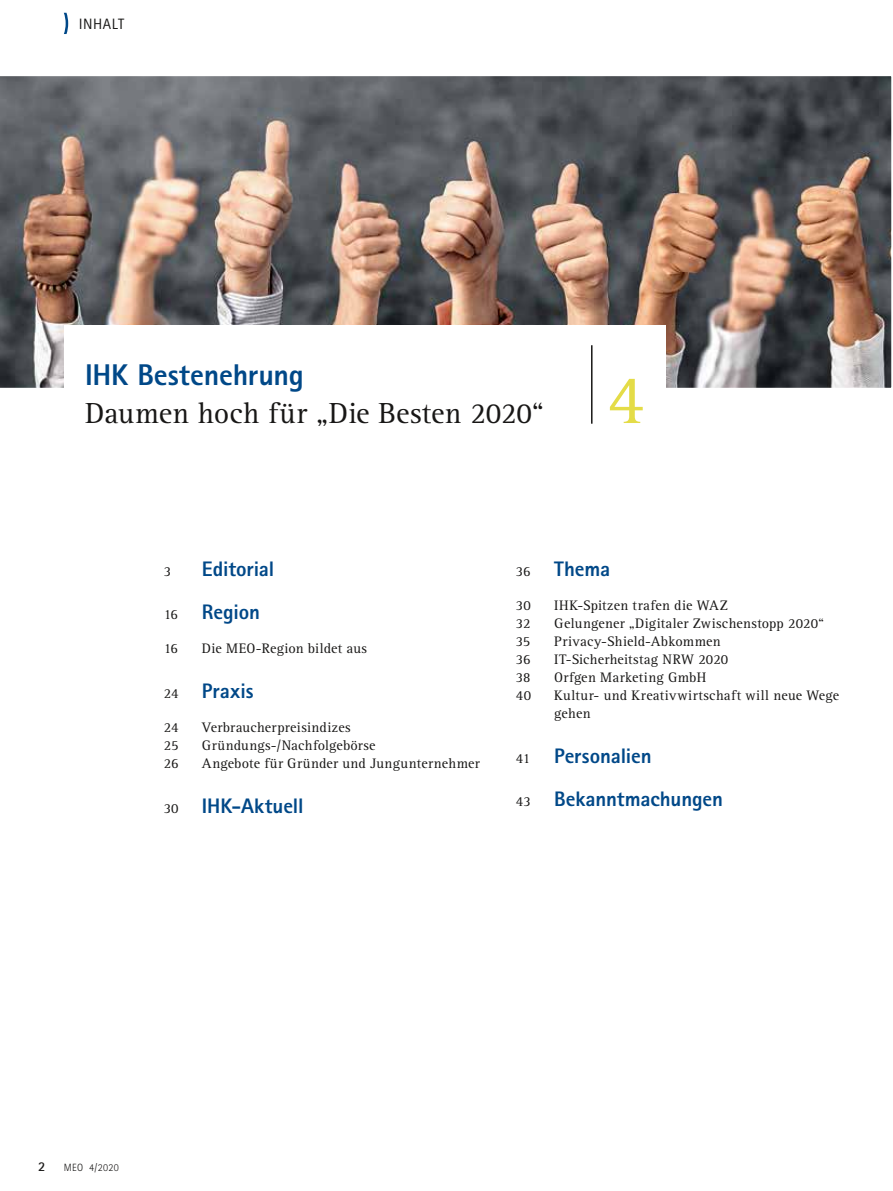
<style>
.page{position:relative;width:893px;height:1191px;background:#fff}
.page>*{position:absolute;margin:0;border:0;box-sizing:border-box;transform-origin:0 0}
.t1{font:72px "Rotis Serif Pro";color:#e4dc47}
.t2{font:30px "Rotis Serif Pro";color:#181716}
.t3{font:800 30px "Rotis Sans Serif Pro";letter-spacing:-.005em;color:#004888}
.t4{font:800 21px/42.9px "Rotis Sans Serif Pro";letter-spacing:-.005em;color:#004888}
.t5{font:15px "Rotis Sans Serif Pro";letter-spacing:.04em;color:#181716}
.t6{font:14.25px/18px "Rotis Serif Pro";letter-spacing:.015em;color:#181716}
.t7{font:700 13.5px "Rotis Sans Serif Pro";color:#181716}
.t8{font:300 10.5px "Rotis Sans Serif Pro";letter-spacing:.035em;color:#181716}
.s1{font-family:"Rotis Serif Pro";font-weight:400;font-size:14.25px;color:#181716}
</style>
<div class="page">
<img style="left:0;top:76px;width:892px;height:312px">
<svg style="left:64px;top:13px;width:4px;height:21px"></svg>
<div style="left:64px;top:325px;width:601px;height:157px;background:#fff"></div>
<hr style="left:591px;top:345px;width:1px;height:79px;background:#181716">
<p class="t5" style="left:79px;top:15px;width:47px">Inhalt</p>
<h2 class="t3" style="left:85px;top:355px;width:220px">IHK Bestenehrung</h2>
<h2 class="t2" style="left:85px;top:395px;width:461px">Daumen hoch für „Die Besten 2020“</h2>
<h1 class="t1" style="left:607px;top:356px;width:39px">4</h1>
<h3 class="t4" style="left:164px;top:547px;width:112px;text-indent:38px">Editorial<br><span class="s1">16</span> Region</h3>
<p class="t6" style="left:164px;top:639px;width:16px">16</p>
<p class="t6" style="left:202px;top:639px;width:167px">Die MEO-Region bildet aus</p>
<h3 class="t4" style="left:164px;top:669px;width:91px"><span class="s1">24</span> Praxis</h3>
<p class="t6" style="left:164px;top:718px;width:16px">24</p>
<p class="t6" style="left:202px;top:718px;width:150px">Verbraucherpreisindizes</p>
<p class="t6" style="left:164px;top:736px;width:16px">25</p>
<p class="t6" style="left:202px;top:736px;width:175px">Gründungs-/Nachfolgebörse</p>
<p class="t6" style="left:164px;top:754px;width:16px">26</p>
<p class="t6" style="left:202px;top:754px;width:279px">Angebote für Gründer und Jungunternehmer</p>
<h3 class="t4" style="left:164px;top:784px;width:141px"><span class="s1">30</span> IHK-Aktuell</h3>
<p class="t6" style="left:164px;top:562px;width:9px">3</p>
<h3 class="t4" style="left:516px;top:547px;width:96px"><span class="s1">36</span> Thema</h3>
<p class="t6" style="left:516px;top:596px;width:16px">30</p>
<p class="t6" style="left:554px;top:596px;width:175px">IHK-Spitzen trafen die WAZ</p>
<p class="t6" style="left:516px;top:614px;width:16px">32</p>
<p class="t6" style="left:554px;top:614px;width:272px">Gelungener „Digitaler Zwischenstopp 2020“</p>
<p class="t6" style="left:516px;top:632px;width:16px">35</p>
<p class="t6" style="left:554px;top:632px;width:168px">Privacy-Shield-Abkommen</p>
<p class="t6" style="left:516px;top:650px;width:16px">36</p>
<p class="t6" style="left:554px;top:650px;width:176px">IT-Sicherheitstag NRW 2020</p>
<p class="t6" style="left:516px;top:668px;width:16px">38</p>
<p class="t6" style="left:554px;top:668px;width:153px">Orfgen Marketing GmbH</p>
<p class="t6" style="left:516px;top:686px;width:17px">40</p>
<p class="t6" style="left:554px;top:686px;width:286px">Kultur- und Kreativwirtschaft will neue Wege gehen</p>
<h3 class="t4" style="left:516px;top:734px;width:209px"><span class="s1">41</span> Personalien<br><span class="s1">43</span> Bekanntmachungen</h3>
<p class="t7" style="left:38px;top:1157px;width:9px">2</p>
<p class="t8" style="left:64px;top:1161px;width:57px">MEO 4/2020</p>
</div>
